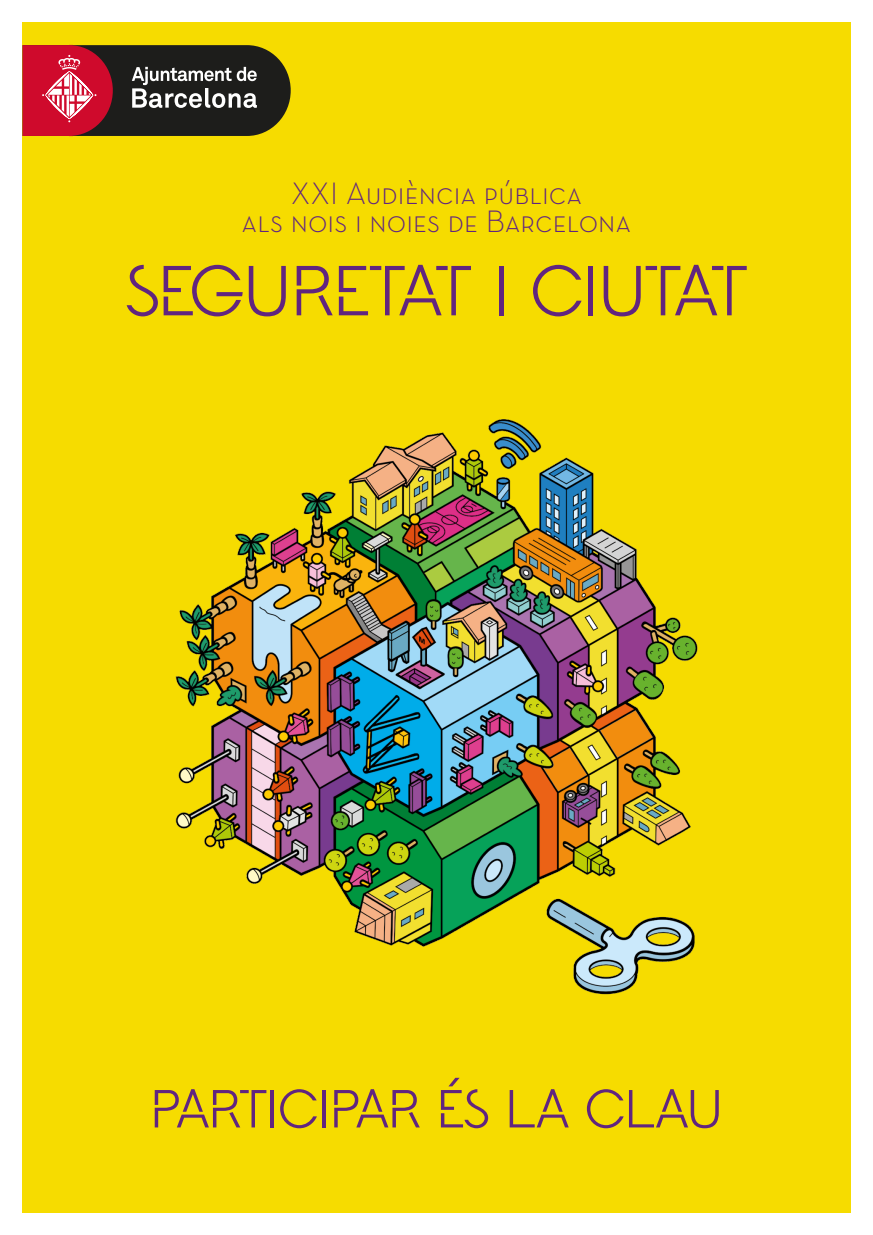
<style>
.page{position:relative;width:873px;height:1235px;background:#fff}
.page>*{position:absolute;margin:0;border:0;box-sizing:border-box;transform-origin:0 0}
.t1{font:73.85px "Fram S";letter-spacing:-.02em;color:#61257f}
.t2{font:56px "Fram S";letter-spacing:-.015em;color:#61257f}
.t3{font:31.5px/28px "Neutra Text Light SC";color:#61257f;text-align:center}
</style>
<div class="page">
<div style="left:22px;top:22px;width:828px;height:1190px;background:#f6dc00"></div>
<svg style="left:23px;top:45px;width:268px;height:91px"></svg>
<img style="left:175px;top:419px;width:523px;height:576px">
<p class="t3" style="left:242px;top:178px;width:391px">XXI Audiència pública<br>als nois i noies de Barcelona</p>
<h1 class="t1" style="left:125px;top:247px;width:624px">SEGURETAT I CIUTAT</h1>
<h2 class="t2" style="left:150px;top:1075px;width:574px">PARTICIPAR ÉS LA CLAU</h2>
</div>
